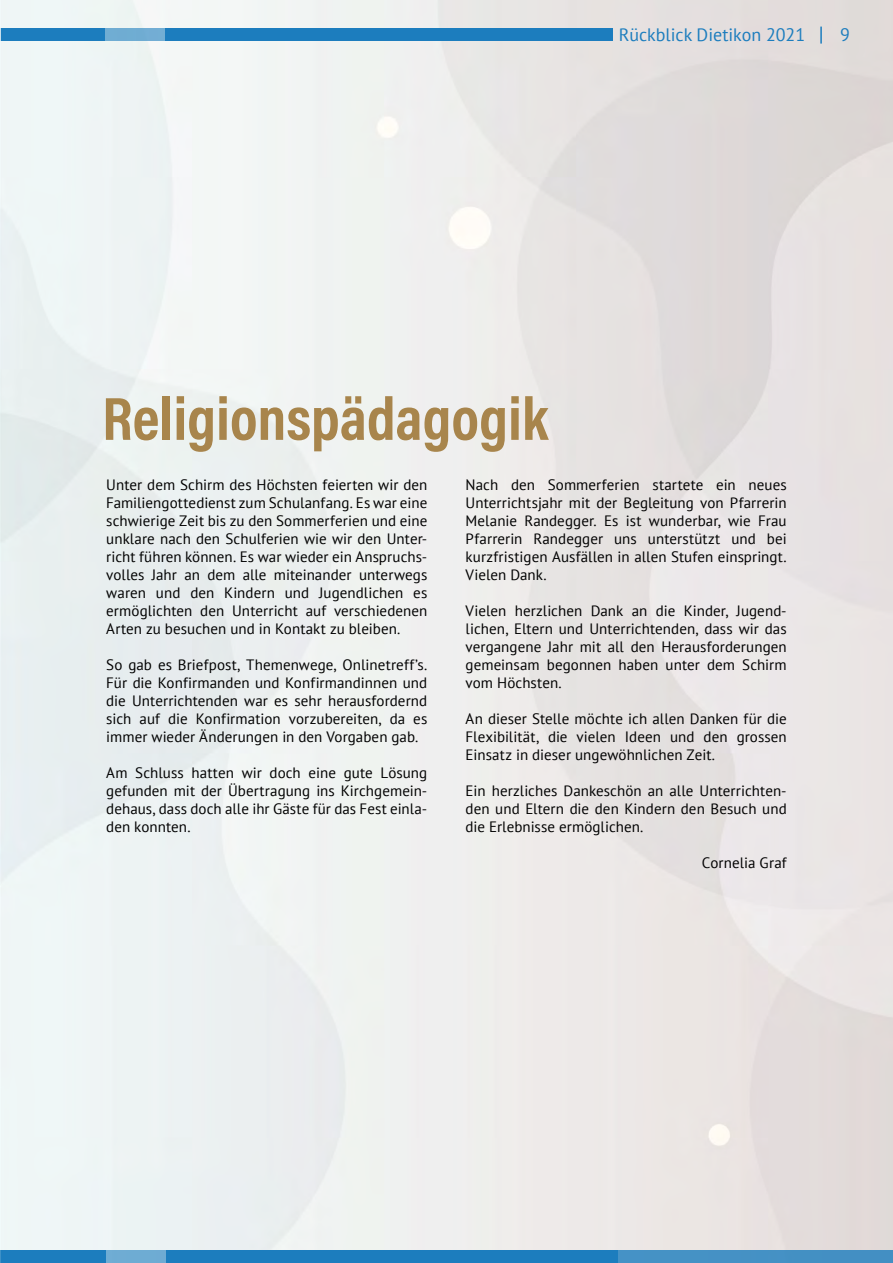
<style>
.page{position:relative;width:893px;height:1263px;background:#fff}
.page>*{position:absolute;margin:0;border:0;box-sizing:border-box;transform-origin:0 0}
.t1{font:61.5px "Acumin Variable Concept";color:#a8854c}
.t2{font:18px "PT Sans";color:#1c7dbe}
.t3{font:15px/18px "PT Sans";letter-spacing:.005em;color:#000;text-align:justify}
</style>
<div class="page">
<img style="left:0;top:0;width:893px;height:1250px">
<div style="left:0;top:1250px;width:105px;height:13px;background:#1c7dbe"></div>
<div style="left:166px;top:1250px;width:451px;height:13px;background:#1c7dbe"></div>
<div style="left:617px;top:1250px;width:276px;height:13px;background:#4591c5"></div>
<div style="left:105px;top:1250px;width:61px;height:13px;background:#6eacd3"></div>
<svg style="left:820px;top:27px;width:2px;height:17px"></svg>
<div style="left:0;top:28px;width:104px;height:12px;background:#1c7dbe"></div>
<div style="left:165px;top:28px;width:447px;height:12px;background:#1c7dbe"></div>
<div style="left:104px;top:28px;width:61px;height:12px;background:#70add3"></div>
<svg style="left:0;top:1250px;width:1px;height:13px"></svg>
<p class="t2" style="left:619px;top:23px;width:188px">Rückblick Dietikon 2021</p>
<p class="t2" style="left:840px;top:23px;width:11px">9</p>
<h1 class="t1" style="left:102px;top:376px;width:447px">Religionspädagogik</h1>
<p class="t3" style="left:106px;top:475px;width:323px">Unter dem Schirm des Höchsten feierten wir den Familiengottedienst zum Schulanfang. Es war eine schwierige Zeit bis zu den Sommerferien und eine unklare nach den Schulferien wie wir den Unter&shy;richt führen können. Es war wieder ein Anspruchs&shy;volles Jahr an dem alle miteinander unterwegs waren und den Kindern und Jugendlichen es ermöglichten den Unterricht auf verschiedenen Arten zu besuchen und in Kontakt zu bleiben.</p>
<p class="t3" style="left:106px;top:655px;width:323px">So gab es Briefpost, Themenwege, Onlinetreff’s.<br>Für die Konfirmanden und Konfirmandinnen und die Unterrichtenden war es sehr herausfordernd sich auf die Konfirmation vorzubereiten, da es immer wieder Änderungen in den Vorgaben gab.</p>
<p class="t3" style="left:106px;top:763px;width:323px">Am Schluss hatten wir doch eine gute Lösung gefunden mit der Übertragung ins Kirchgemein&shy;dehaus, dass doch alle ihr Gäste für das Fest einla&shy;den konnten.</p>
<p class="t3" style="left:466px;top:475px;width:323px">Nach den Sommerferien startete ein neues Unterrichtsjahr mit der Begleitung von Pfarrerin Melanie Randegger. Es ist wunderbar, wie Frau Pfarrerin Randegger uns unterstützt und bei kurzfristigen Ausfällen in allen Stufen einspringt.<br>Vielen Dank.</p>
<p class="t3" style="left:466px;top:601px;width:323px">Vielen herzlichen Dank an die Kinder, Jugend&shy;lichen, Eltern und Unterrichtenden, dass wir das vergangene Jahr mit all den Herausforderungen gemeinsam begonnen haben unter dem Schirm vom Höchsten.</p>
<p class="t3" style="left:466px;top:709px;width:323px">An dieser Stelle möchte ich allen Danken für die Flexibilität, die vielen Ideen und den grossen Einsatz in dieser ungewöhnlichen Zeit.</p>
<p class="t3" style="left:466px;top:781px;width:323px">Ein herzliches Dankeschön an alle Unterrichten&shy;den und Eltern die den Kindern den Besuch und die Erlebnisse ermöglichen.</p>
<p class="t3" style="left:702px;top:853px;width:86px">Cornelia Graf</p>
</div>
